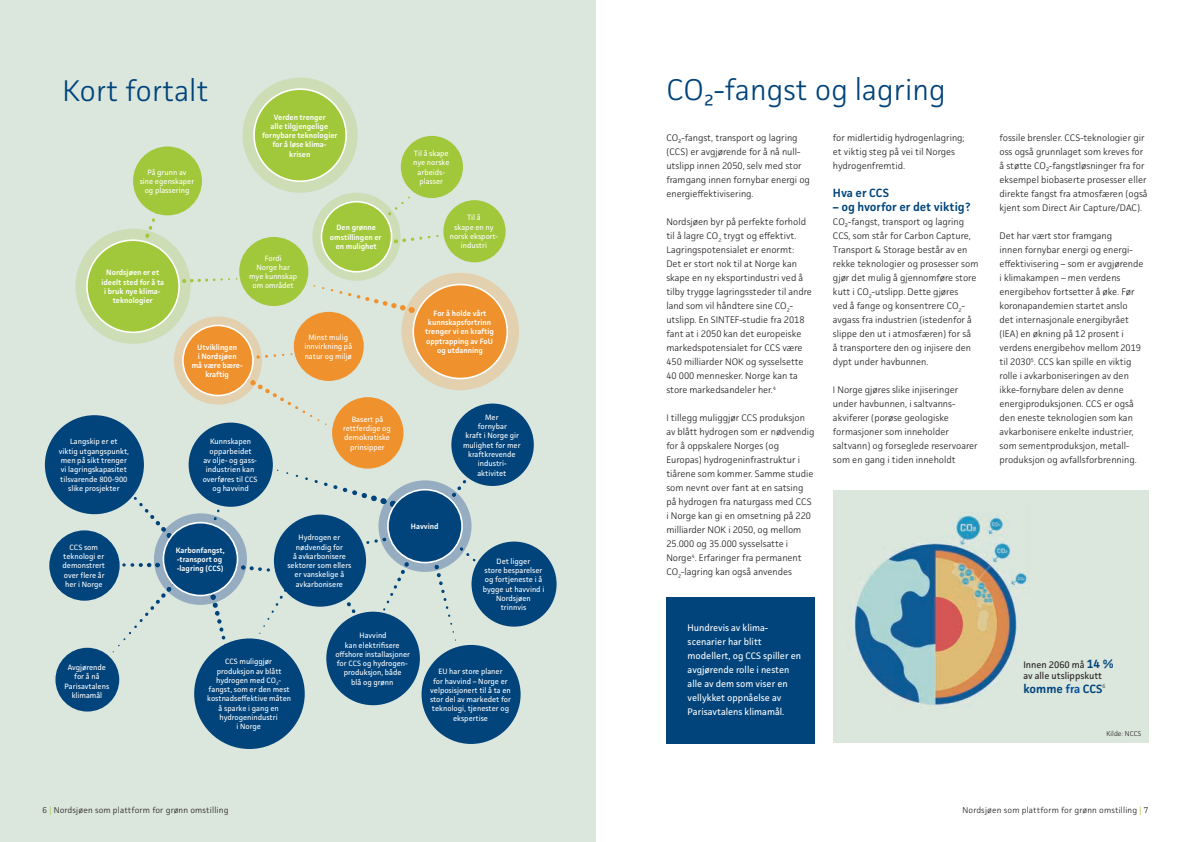
<style>
.page{position:relative;width:1191px;height:842px;background:#fff}
.page>*{position:absolute;margin:0;border:0;box-sizing:border-box;transform-origin:0 0}
.t1{font:300 30px "Facit";color:#00447b}
.t2{font:600 12px "Facit";color:#00447b}
.t3{font:300 9.5px/14px "Facit";color:#231f20}
.t4{font:9.5px/14px "Facit";color:#fff}
.t5{font:9.5px/11.4px "Facit";color:#231f20}
.t6{font:300 8.5px "Facit";letter-spacing:.02em;color:#231f20}
.t7{font:7.7px/9.3px "Facit";color:#fff;text-align:center}
.t8{font:600 7.7px/9.3px "Facit";color:#fff;text-align:center}
.t9{font:300 7px "Facit";color:#231f20}
.s1{font-weight:600;font-size:12px;color:#00447b}
.s2{color:#01509f}
.s3{color:#a1c73a}
</style>
<div class="page">
<div style="left:0;top:0;width:595px;height:842px;background:#dbe6dd"></div>
<div style="left:242px;top:78px;width:116px;height:115px;background:#cdddb6;border-radius:50%"></div>
<svg style="left:73px;top:88px;width:446px;height:583px"></svg>
<div style="left:239px;top:237px;width:69px;height:69px;background:#a1c73a;border-radius:50%"></div>
<div style="left:133px;top:146px;width:69px;height:69px;background:#a1c73a;border-radius:50%"></div>
<div style="left:401px;top:136px;width:62px;height:62px;background:#a1c73a;border-radius:50%"></div>
<div style="left:443px;top:200px;width:62px;height:62px;background:#a1c73a;border-radius:50%"></div>
<div style="left:294px;top:312px;width:70px;height:69px;background:#ef912c;border-radius:50%"></div>
<div style="left:332px;top:397px;width:71px;height:72px;background:#ef912c;border-radius:50%"></div>
<div style="left:55px;top:648px;width:64px;height:63px;background:#00447b;border-radius:50%"></div>
<div style="left:189px;top:423px;width:84px;height:84px;background:#00447b;border-radius:50%"></div>
<div style="left:45px;top:415px;width:99px;height:99px;background:#00447b;border-radius:50%"></div>
<div style="left:421px;top:645px;width:99px;height:99px;background:#00447b;border-radius:50%"></div>
<div style="left:451px;top:404px;width:83px;height:82px;background:#00447b;border-radius:50%"></div>
<div style="left:326px;top:612px;width:94px;height:93px;background:#00447b;border-radius:50%"></div>
<div style="left:471px;top:542px;width:85px;height:85px;background:#00447b;border-radius:50%"></div>
<div style="left:194px;top:638px;width:111px;height:111px;background:#00447b;border-radius:50%"></div>
<div style="left:274px;top:515px;width:92px;height:92px;background:#00447b;border-radius:50%"></div>
<div style="left:49px;top:530px;width:71px;height:71px;background:#00447b;border-radius:50%"></div>
<div style="left:833px;top:491px;width:315px;height:252px;background:#dbe6dd"></div>
<img style="left:848px;top:513px;width:180px;height:196px">
<div style="left:666px;top:597px;width:149px;height:147px;background:#00447b"></div>
<h1 class="t1" style="left:62px;top:72px;width:148px">Kort fortalt</h1>
<p class="t7" style="left:140px;top:167px;width:56px">På grunn av sine egenskaper og plassering</p>
<p class="t8" style="left:101px;top:268px;width:64px">Nordsjøen er et ideelt sted for å ta i bruk nye klima&shy;teknologier</p>
<p class="t8" style="left:262px;top:112px;width:77px">Verden trenger<br>alle tilgjengelige fornybare teknologier for å løse klima - krisen</p>
<p class="t7" style="left:249px;top:253px;width:50px">Fordi<br>Norge har mye kunnskap om området</p>
<p class="t8" style="left:330px;top:223px;width:53px">Den grønne omstillingen er en mulighet</p>
<p class="t7" style="left:59px;top:437px;width:72px">Langskip er et<br>viktig utgangspunkt, men på sikt trenger vi lagrings kapasitet tilsvarende 800-900 slike prosjekter</p>
<p class="t7" style="left:62px;top:542px;width:44px">CCS som teknologi er demonstrert over flere år her i Norge</p>
<p class="t8" style="left:192px;top:342px;width:52px">Utviklingen<br>i Nordsjøen må være bære&shy;kraftig</p>
<p class="t7" style="left:203px;top:437px;width:56px">Kunnskapen opparbeidet<br>av olje- og gass&shy;industrien kan overføres til CCS og havvind</p>
<p class="t8" style="left:176px;top:545px;width:50px;text-align:left">Karbonfangst, -transport og -lagring (CCS)</p>
<p class="t7" style="left:304px;top:333px;width:49px">Minst mulig innvirkning på natur og miljø</p>
<p class="t7" style="left:343px;top:414px;width:49px">Basert på rettferdige og demokratiske prinsipper</p>
<p class="t7" style="left:287px;top:533px;width:66px">Hydrogen er nødvendig for<br>å avkarbonisere sektorer som ellers er vanskelige å avkarbonisere</p>
<p class="t7" style="left:413px;top:149px;width:38px">Til å skape nye norske arbeids - plasser</p>
<p class="t7" style="left:450px;top:213px;width:50px">Til å<br>skape en ny norsk eksport&shy;industri</p>
<p class="t8" style="left:425px;top:308px;width:70px">For å holde vårt kunnskapsfortrinn trenger vi en kraftig opptrapping av FoU og utdanning</p>
<p class="t8" style="left:411px;top:522px;width:29px">Havvind</p>
<p class="t7" style="left:463px;top:412px;width:59px">Mer<br>fornybar<br>kraft i Norge gir mulighet for mer kraftkrevende industri&shy;aktivitet</p>
<p class="t7" style="left:483px;top:556px;width:63px">Det ligger<br>store besparelser og fortjeneste i å bygge ut havvind i<br>Nordsjøen trinnvis</p>
<p class="t7" style="left:65px;top:662px;width:46px">Avgjørende for å nå<br>Parisavtalens klimamål</p>
<p class="t7" style="left:207px;top:657px;width:85px">CCS muliggjør produksjon av blått hydrogen med CO<sub>2</sub>- fangst, som er den mest kostnadseffektive måten å sparke i gang en hydrogenindustri<br>i Norge</p>
<p class="t7" style="left:335px;top:631px;width:76px">Havvind<br>kan elektrifisere offshore installasjoner for CCS og hydrogen&shy;produksjon, både<br>blå og grønn</p>
<p class="t7" style="left:430px;top:667px;width:83px">EU har store planer<br>for havvind – Norge er velposisjonert til å ta en stor del av markedet for teknologi, tjenester og ekspertise</p>
<h1 class="t1" style="left:666px;top:71px;width:281px">CO₂-fangst og lagring</h1>
<p class="t3" style="left:666px;top:130px;width:145px">CO₂-fangst, transport og lagring (CCS) er avgjørende for å nå null&shy;utslipp innen 2050, selv med stor framgang innen fornybar energi og energieffektivisering.</p>
<p class="t3" style="left:666px;top:214px;width:147px">Nordsjøen byr på perfekte forhold til å lagre CO<sub>2</sub> trygt og effektivt.<br>Lagringspotensialet er enormt:<br>Det er stort nok til at Norge kan skape en ny eksport industri ved å tilby trygge lagringssteder til andre land som vil håndtere sine CO<sub>2</sub>- utslipp. En SINTEF -studie fra 2018 fant at i 2050 kan det europeiske markeds potensialet for CCS være<br>450 milliarder NOK og sysselsette<br>40 000 mennesker. Norge kan ta store markedsandeler her.<sup>4</sup></p>
<p class="t3" style="left:666px;top:410px;width:149px">I tillegg muliggjør CCS produksjon av blått hydrogen som er nødvendig for å oppskalere Norges (og<br>Europas) hydrogeninfrastruktur i tiårene som kommer. Samme studie som nevnt over fant at en satsing på hydrogen fra naturgass med CCS i Norge kan gi en omsetning på 220 milliarder NOK i 2050, og mellom<br>25.000 og 35.000 syssel satte i<br>Norge<sup>4</sup>. Erfaringer fra permanent<br>CO<sub>2</sub>-lagring kan også anvendes</p>
<p class="t4" style="left:687px;top:620px;width:115px">Hundrevis av klima&shy;scenarier har blitt modellert, og CCS spiller en avgjørende rolle i nesten alle av dem som viser en vellykket oppnåelse av<br>Paris avtalens klimamål.</p>
<p class="t3" style="left:833px;top:130px;width:133px">for midlertidig hydrogen lagring; et viktig steg på vei til Norges hydrogenfremtid.</p>
<p class="t2" style="left:833px;top:185px;width:57px">Hva er CCS</p>
<p class="t2" style="left:833px;top:199px;width:139px">– og hvorfor er det viktig?</p>
<p class="t3" style="left:833px;top:214px;width:147px">CO₂-fangst, transport og lagring<br>CCS, som står for Carbon Capture,<br>Transport &amp; Storage består av en rekke teknologier og prosesser som gjør det mulig å gjennomføre store kutt i CO<sub>2</sub>-utslipp. Dette gjøres<br>ved å fange og konsentrere CO<sub>2</sub>- avgass fra industrien (istedenfor å slippe den ut i atmosfæren) for så<br>å transportere den og injisere den dypt under havbunnen.</p>
<p class="t3" style="left:833px;top:382px;width:146px">I Norge gjøres slike injiseringer under havbunnen, i saltvanns&shy;akviferer (porøse geologiske formasjoner som inneholder saltvann) og forseglede reservoarer som en gang i tiden inneholdt</p>
<p class="t3" style="left:999px;top:130px;width:150px">fossile brensler. CCS- teknologier gir oss også grunnlaget som kreves for å støtte CO₂-fangstløsninger fra for eksempel biobaserte prosesser eller direkte fangst fra atmosfæren (også kjent som Direct Air Capture/DAC).</p>
<p class="t3" style="left:999px;top:228px;width:145px">Det har vært stor framgang<br>innen fornybar energi og energi&shy;effektivisering – som er avgjørende i klima kampen – men verdens energibehov fortsetter å øke. Før korona pandemien startet anslo det internasjonale energibyrået (IEA) en økning på 12 prosent i verdens energi behov mellom 2019 til 2030<sup>5</sup>. CCS kan spille en viktig rolle i avkarboniseringen av den ikke- fornybare delen av denne energiproduksjonen. CCS er også den eneste teknologien som kan avkarbonisere enkelte industrier, som sementproduksjon, metall&shy;produksjon og avfallsforbrenning.</p>
<p class="t5" style="left:1023px;top:658px;width:92px">Innen 2060 må <span class="s1">14 % </span>av alle utslippskutt</p>
<p class="t2" style="left:1023px;top:682px;width:84px">komme <span class="s2">fra</span> CCS<sup>6</sup></p>
<p class="t9" style="left:1106px;top:729px;width:36px">Kilde: NCCS</p>
<p class="t6" style="left:43px;top:805px;width:187px">6 <span class="s3">|</span> Nordsjøen som plattform for grønn omstilling</p>
<p class="t6" style="left:962px;top:805px;width:187px">Nordsjøen som plattform for grønn omstilling <span class="s3">|</span> 7</p>
</div>
